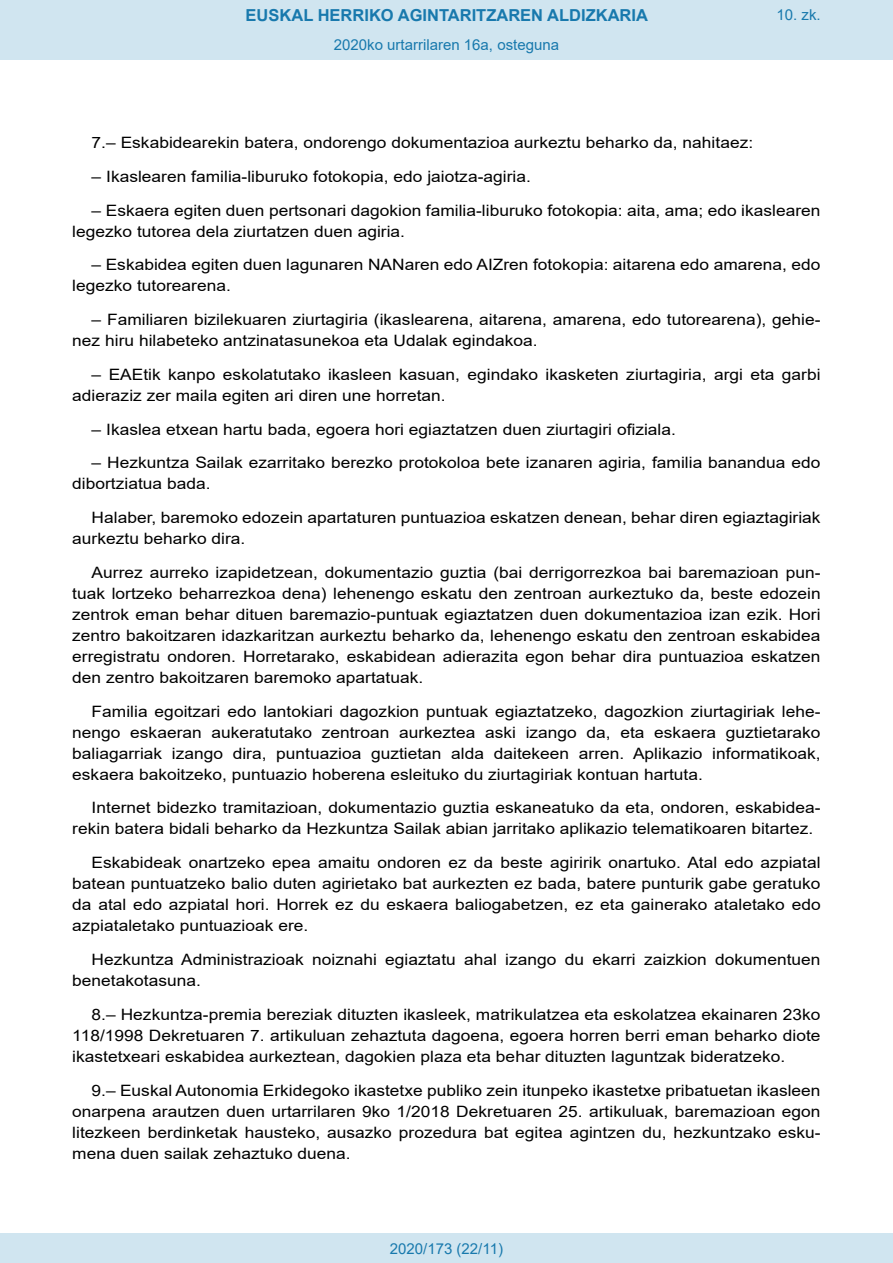
<style>
.page{position:relative;width:893px;height:1263px;background:#fff}
.page>*{position:absolute;margin:0;border:0;box-sizing:border-box;transform-origin:0 0}
.t1{font:700 16.5px "Arial";color:#1879ad}
.BOPVDetalle{font:15.6px/21px "Arial";color:#000;scale:1.11 1}
.Paginacion_Centro{font:15px "Arial";color:#1879ad}
</style>
<div class="page">
<div style="left:0;top:0;width:893px;height:60px;background:#d0e5f0"></div>
<div style="left:0;top:1233px;width:893px;height:30px;background:#d0e5f0"></div>
<p class="t1" style="left:246px;top:3px;width:404px">EUSKAL HERRIKO AGINTARITZAREN ALDIZKARIA</p>
<p class="Paginacion_Centro" style="left:334px;top:35px;width:227px">2020ko urtarrilaren 16a, osteguna</p>
<p class="Paginacion_Centro" style="left:776px;top:5px;width:46px">10. zk.</p>
<p class="BOPVDetalle" style="left:92px;top:132px;width:597px">7.– Eskabidearekin batera, ondorengo dokumentazioa aurkeztu beharko da, nahitaez:</p>
<p class="BOPVDetalle" style="left:92px;top:166px;width:397px">– Ikaslearen familia-liburuko fotokopia, edo jaiotza-agiria.</p>
<p class="BOPVDetalle" style="left:72px;top:200px;width:676px;text-indent:19px">– Eskaera egiten duen pertsonari dagokion familia-liburuko fotokopia: aita, ama; edo ikaslearen legezko tutorea dela ziurtatzen duen agiria.</p>
<p class="BOPVDetalle" style="left:72px;top:254px;width:676px;text-indent:19px">– Eskabidea egiten duen lagunaren NANaren edo AIZren fotokopia: aitarena edo amarena, edo legezko tutorearena.</p>
<p class="BOPVDetalle" style="left:72px;top:309px;width:676px;text-indent:19px">– Familiaren bizilekuaren ziurtagiria (ikaslearena, aitarena, amarena, edo tutorearena), gehie&shy;nez hiru hilabeteko antzinatasunekoa eta Udalak egindakoa.</p>
<p class="BOPVDetalle" style="left:72px;top:364px;width:676px;text-indent:19px">– EAEtik kanpo eskolatutako ikasleen kasuan, egindako ikasketen ziurtagiria, argi eta garbi adieraziz zer maila egiten ari diren une horretan.</p>
<p class="BOPVDetalle" style="left:92px;top:419px;width:528px">– Ikaslea etxean hartu bada, egoera hori egiaztatzen duen ziurtagiri ofiziala.</p>
<p class="BOPVDetalle" style="left:72px;top:452px;width:676px;text-indent:19px">– Hezkuntza Sailak ezarritako berezko protokoloa bete izanaren agiria, familia banandua edo dibortziatua bada.</p>
<p class="BOPVDetalle" style="left:72px;top:507px;width:676px;text-indent:19px">Halaber, baremoko edozein apartaturen puntuazioa eskatzen denean, behar diren egiaztagiriak aurkeztu beharko dira.</p>
<p class="BOPVDetalle" style="left:72px;top:562px;width:676px;text-align:justify;text-indent:19px">Aurrez aurreko izapidetzean, dokumentazio guztia (bai derrigorrezkoa bai baremazioan pun&shy;tuak lortzeko beharrezkoa dena) lehenengo eskatu den zentroan aurkeztuko da, beste edozein zentrok eman behar dituen baremazio-puntuak egiaztatzen duen dokumentazioa izan ezik. Hori zentro bakoitzaren idazkaritzan aurkeztu beharko da, lehenengo eskatu den zentroan eskabidea erregistratu ondoren. Horretarako, eskabidean adierazita egon behar dira puntuazioa eskatzen den zentro bakoitzaren baremoko apartatuak.</p>
<p class="BOPVDetalle" style="left:72px;top:701px;width:676px;text-align:justify;text-indent:19px">Familia egoitzari edo lantokiari dagozkion puntuak egiaztatzeko, dagozkion ziurtagiriak lehe&shy;nengo eskaeran aukeratutako zentroan aurkeztea aski izango da, eta eskaera guztietarako baliagarriak izango dira, puntuazioa guztietan alda daitekeen arren. Aplikazio informatikoak, eskaera bakoitzeko, puntuazio hoberena esleituko du ziurtagiriak kontuan hartuta.</p>
<p class="BOPVDetalle" style="left:72px;top:797px;width:676px;text-indent:19px">Internet bidezko tramitazioan, dokumentazio guztia eskaneatuko da eta, ondoren, eskabidea&shy;rekin batera bidali beharko da Hezkuntza Sailak abian jarritako aplikazio telematikoaren bitartez.</p>
<p class="BOPVDetalle" style="left:72px;top:852px;width:676px;text-align:justify;text-indent:19px">Eskabideak onartzeko epea amaitu ondoren ez da beste agiririk onartuko. Atal edo azpiatal batean puntuatzeko balio duten agirietako bat aurkezten ez bada, batere punturik gabe geratuko da atal edo azpiatal hori. Horrek ez du eskaera baliogabetzen, ez eta gainerako ataletako edo azpiataletako puntuazioak ere.</p>
<p class="BOPVDetalle" style="left:72px;top:949px;width:676px;text-indent:19px">Hezkuntza Administrazioak noiznahi egiaztatu ahal izango du ekarri zaizkion dokumentuen benetakotasuna.</p>
<p class="BOPVDetalle" style="left:72px;top:1004px;width:676px;text-align:justify;text-indent:19px">8.– Hezkuntza-premia bereziak dituzten ikasleek, matrikulatzea eta eskolatzea ekainaren 23ko 118/1998 Dekretuaren 7. artikuluan zehaztuta dagoena, egoera horren berri eman beharko diote ikastetxeari eskabidea aurkeztean, dagokien plaza eta behar dituzten laguntzak bideratzeko.</p>
<p class="BOPVDetalle" style="left:72px;top:1079px;width:676px;text-align:justify;text-indent:19px">9.– Euskal Autonomia Erkidegoko ikastetxe publiko zein itunpeko ikastetxe pribatuetan ikasleen onarpena arautzen duen urtarrilaren 9ko 1/2018 Dekretuaren 25. artikuluak, baremazioan egon litezkeen berdinketak hausteko, ausazko prozedura bat egitea agintzen du, hezkuntzako esku&shy;mena duen sailak zehaztuko duena.</p>
<p class="Paginacion_Centro" style="left:390px;top:1238px;width:115px">2020/173 (22/11)</p>
</div>
